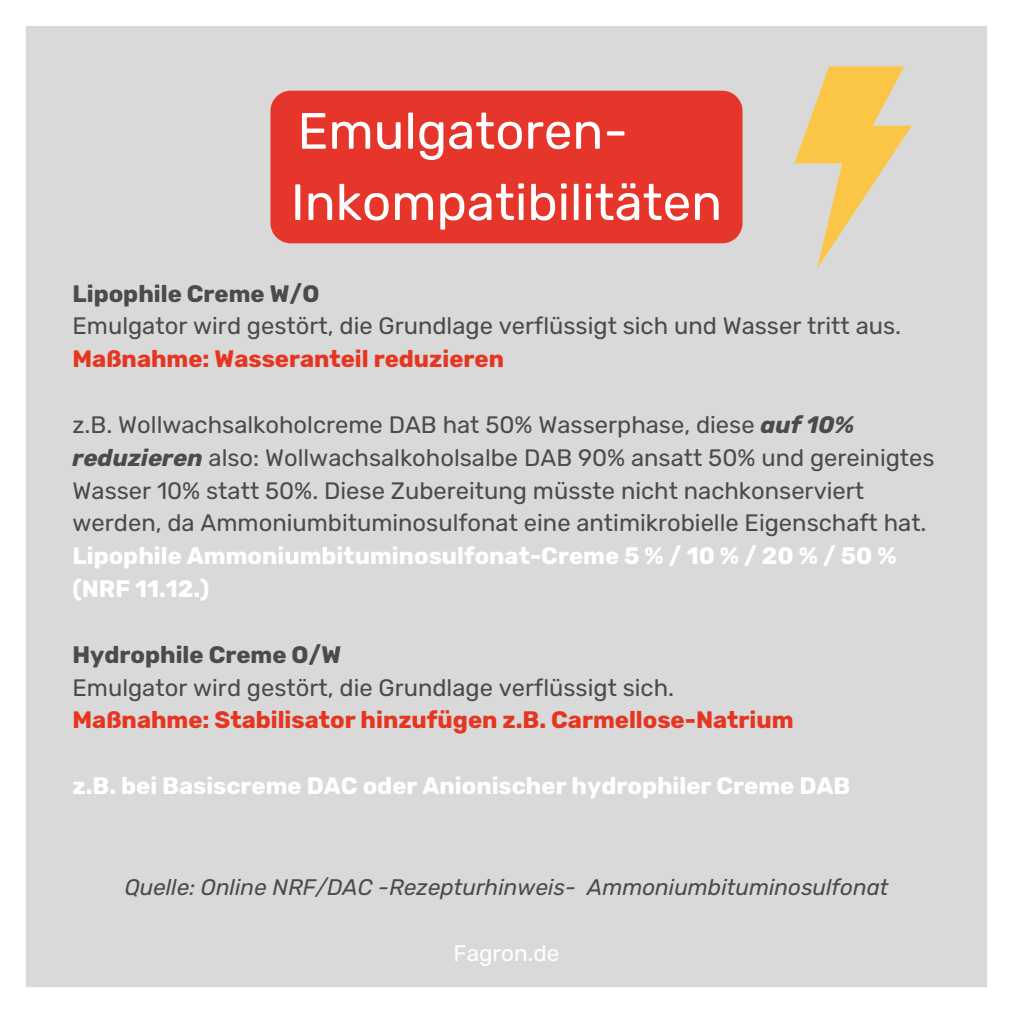
<style>
.page{position:relative;width:1013px;height:1013px;background:#fff}
.page>*{position:absolute;margin:0;border:0;box-sizing:border-box;transform-origin:0 0}
.t1{font:51px "Rubik";color:#fff}
.t2{font:23.75px/32.8px "Rubik";color:#4b4b4b}
.t3{font:700 23.75px "Rubik";color:#fff}
.t4{font:700 23.75px "Rubik";color:#e63520}
.t5{font:700 23.75px "Rubik";color:#4b4b4b}
.t6{font:italic 22.5px "Rubik";color:#4b4b4b}
.t7{font:22.5px "Rubik";color:#fff}
.s1{font-weight:700;color:#e63520}
.s2{font-weight:700;font-style:italic}
</style>
<div class="page">
<div style="left:26px;top:26px;width:961px;height:961px;background:#d9d9d9"></div>
<svg style="left:794px;top:66px;width:117px;height:202px;background:#e7d099"></svg>
<div style="left:270px;top:91px;width:472px;height:152px;background:#e6352b;border-radius:20px"></div>
<p class="t1" style="left:297px;top:101px;width:332px">Emulgatoren-</p>
<p class="t1" style="left:291px;top:172px;width:433px">Inkompatibilitäten</p>
<p class="t5" style="left:72px;top:279px;width:248px">Lipophile Creme W/O</p>
<p class="t2" style="left:72px;top:310px;width:830px">Emulgator wird gestört, die Grundlage verflüssigt sich und Wasser tritt aus.<br><span class="s1">Maßnahme: Wasseranteil reduzieren</span></p>
<p class="t2" style="left:72px;top:408px;width:863px">z.B. Wollwachsalkoholcreme DAB hat 50% Wasserphase, diese <span class="s2">auf 10% reduzieren</span> also: Wollwachsalkoholsalbe DAB 90% ansatt 50% und gereinigtes Wasser 10% statt 50%. Diese Zubereitung müsste nicht nachkonserviert werden, da Ammoniumbituminosulfonat eine antimikrobielle Eigenschaft hat.</p>
<p class="t3" style="left:72px;top:542px;width:825px">Lipophile Ammoniumbituminosulfonat-Creme 5 % / 10 % / 20 % / 50 %</p>
<p class="t3" style="left:72px;top:575px;width:138px">(NRF 11.12.)</p>
<p class="t5" style="left:72px;top:640px;width:270px">Hydrophile Creme O/W</p>
<p class="t2" style="left:72px;top:671px;width:603px">Emulgator wird gestört, die Grundlage verflüssigt sich.</p>
<p class="t4" style="left:72px;top:706px;width:722px">Maßnahme: Stabilisator hinzufügen z.B. Carmellose-Natrium</p>
<p class="t3" style="left:72px;top:771px;width:779px">z.B. bei Basiscreme DAC oder Anionischer hydrophiler Creme DAB</p>
<p class="t6" style="left:124px;top:873px;width:765px">Quelle: Online NRF/DAC -Rezepturhinweis- Ammoniumbituminosulfonat</p>
<p class="t7" style="left:453px;top:940px;width:107px">Fagron.de</p>
</div>
